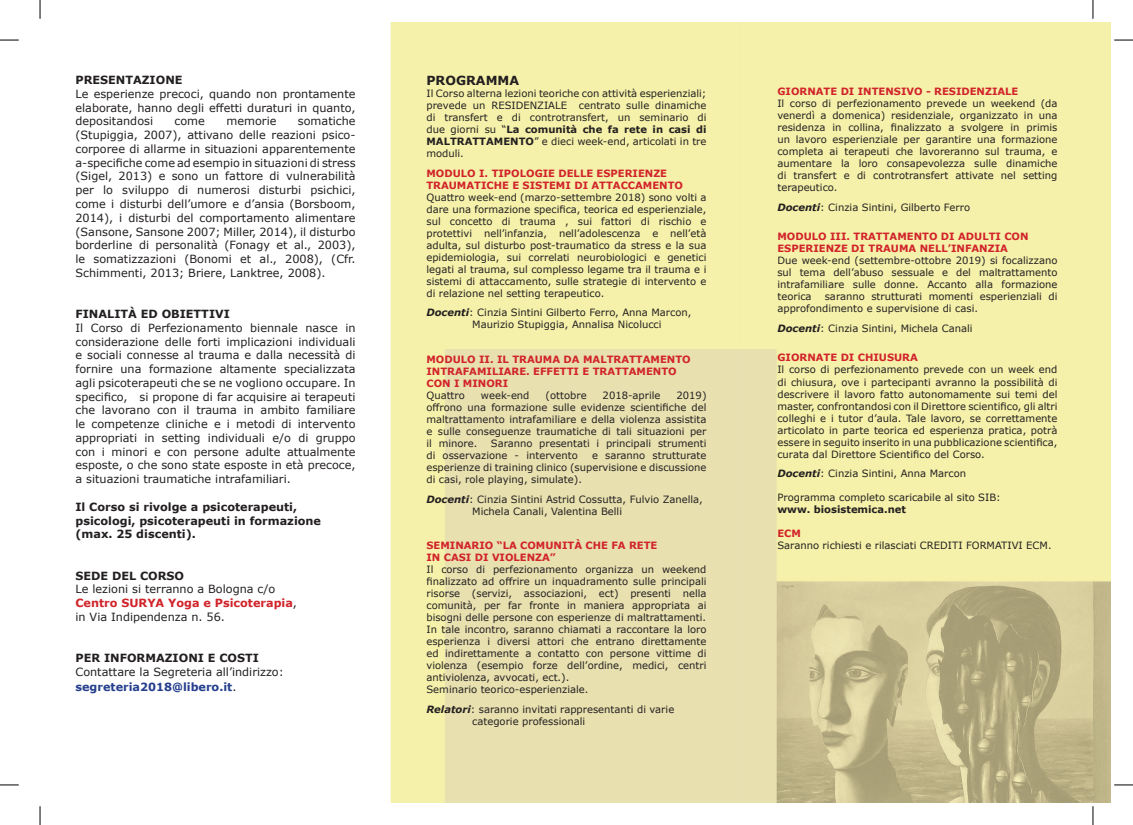
<style>
.page{position:relative;width:1133px;height:825px;background:#fff}
.page>*{position:absolute;margin:0;border:0;box-sizing:border-box;transform-origin:0 0}
.t1{font:700 12.5px "Verdana";color:#231f20}
.t2{font:11.25px/13.8px "Verdana";color:#231f20;text-align:justify}
.t3{font:700 11.25px/13.8px "Verdana";color:#231f20}
.t4{font:10px/12px "Verdana";color:#231f20;text-align:justify}
.t5{font:700 10px/12px "Verdana";color:#d1232a}
.t6{font:700 10px "Verdana";color:#231f20}
.s1{font-weight:700;color:#d1232a}
.s2{font-weight:700;color:#253f8e}
.s3{font-weight:700}
.s4{font-weight:700;font-style:italic}
</style>
<div class="page">
<img style="left:390px;top:22px;width:720px;height:780px">
<svg style="left:0;top:39px;width:19px;height:2px"></svg>
<svg style="left:1114px;top:39px;width:18px;height:2px"></svg>
<svg style="left:0;top:784px;width:19px;height:1px"></svg>
<svg style="left:1114px;top:784px;width:18px;height:1px"></svg>
<svg style="left:39px;top:0;width:2px;height:19px"></svg>
<svg style="left:39px;top:806px;width:2px;height:18px"></svg>
<svg style="left:1092px;top:0;width:1px;height:19px"></svg>
<svg style="left:1092px;top:806px;width:1px;height:18px"></svg>
<p class="t3" style="left:75px;top:73px;width:109px">PRESENTAZIONE</p>
<p class="t2" style="left:75px;top:87px;width:281px">Le esperienze precoci, quando non prontamente elaborate, hanno degli effetti duraturi in quanto, depositandosi</p>
<p class="t2" style="left:75px;top:114px;width:281px;text-indent:222px">somatiche (Stupiggia, 2007), attivano delle reazioni psico&shy;corporee di allarme in situazioni apparentemente a-specifiche come ad esempio in situazioni di stress (Sigel, 2013) e sono un fattore di vulnerabilità per lo sviluppo di numerosi disturbi psichici, come i disturbi dell’umore e d’ansia (Borsboom, 2014), i disturbi del comportamento alimentare (Sansone, Sansone 2007; Miller, 2014), il disturbo borderline di personalità (Fonagy et al., 2003), le somatizzazioni (Bonomi et al., 2008), (Cfr.<br>Schimmenti, 2013; Briere, Lanktree, 2008).</p>
<p class="t3" style="left:75px;top:307px;width:156px">FINALITÀ ED OBIETTIVI</p>
<p class="t2" style="left:75px;top:320px;width:281px">Il Corso di Perfezionamento biennale nasce in considerazione delle forti implicazioni individuali e sociali connesse al trauma e dalla necessità di fornire una formazione altamente specializzata agli psicoterapeuti che se ne vogliono occupare. In specifico, si propone di far acquisire ai terapeuti che lavorano con il trauma in ambito familiare le competenze cliniche e i metodi di intervento appropriati in setting individuali e/o di gruppo con i minori e con persone adulte attualmente esposte, o che sono state esposte in età precoce, a situazioni traumatiche intrafamiliari.</p>
<p class="t3" style="left:75px;top:499px;width:247px">Il Corso si rivolge a psicoterapeuti, psicologi, psicoterapeuti in formazione (max. 25 discenti).</p>
<p class="t3" style="left:75px;top:568px;width:110px">SEDE DEL CORSO</p>
<p class="t2" style="left:75px;top:582px;width:223px;text-align:left">Le lezioni si terranno a Bologna c/o<br><span class="s1">Centro SURYA Yoga e Psicoterapia</span>, in Via Indipendenza n. 56.</p>
<p class="t3" style="left:75px;top:650px;width:185px">PER INFORMAZIONI E COSTI</p>
<p class="t2" style="left:75px;top:664px;width:210px;line-height:15px">Contattare la Segreteria all’indirizzo: <span class="s2">segreteria2018@libero.it</span>.</p>
<p class="t2" style="left:175px;top:114px;width:32px">come</p>
<p class="t2" style="left:226px;top:114px;width:52px">memorie</p>
<p class="t1" style="left:426px;top:72px;width:94px">PROGRAMMA</p>
<p class="t4" style="left:426px;top:87px;width:281px">Il Corso alterna lezioni teoriche con attività esperienziali; prevede un RESIDENZIALE centrato sulle dinamiche di transfert e di controtransfert, un seminario di due giorni su “<span class="s3">La comunità che fa rete in casi di MALTRATTAMENTO</span>” e dieci week-end, articolati in tre moduli.</p>
<p class="t5" style="left:426px;top:167px;width:258px">MODULO I. TIPOLOGIE DELLE ESPERIENZE<br>TRAUMATICHE E SISTEMI DI ATTACCAMENTO</p>
<p class="t4" style="left:426px;top:191px;width:281px">Quattro week-end (marzo-settembre 2018) sono volti a dare una formazione specifica, teorica ed esperienziale, sul concetto di trauma , sui fattori di rischio e protettivi nell’infanzia, nell’adolescenza e nell’età adulta, sul disturbo post-traumatico da stress e la sua epidemiologia, sui correlati neurobiologici e genetici legati al trauma, sul complesso legame tra il trauma e i sistemi di attaccamento, sulle strategie di intervento e di relazione nel setting terapeutico.</p>
<p class="t4" style="left:472px;top:306px;width:221px;text-indent:-46px"><span class="s4">Docenti</span>: Cinzia Sintini Gilberto Ferro, Anna Marcon,<br>Maurizio Stupiggia, Annalisa Nicolucci</p>
<p class="t5" style="left:426px;top:353px;width:266px">MODULO II. IL TRAUMA DA MALTRATTAMENTO<br>INTRAFAMILIARE. EFFETTI E TRATTAMENTO<br>CON I MINORI</p>
<p class="t4" style="left:426px;top:389px;width:40px">Quattro</p>
<p class="t4" style="left:481px;top:389px;width:50px">week-end</p>
<p class="t4" style="left:545px;top:389px;width:43px">(ottobre</p>
<p class="t4" style="left:602px;top:389px;width:59px">2018-aprile</p>
<p class="t4" style="left:426px;top:389px;width:281px;text-indent:250px">2019) offrono una formazione sulle evidenze scientifiche del maltrattamento intrafamiliare e della violenza assistita e sulle conseguenze traumatiche di tali situazioni per il minore.</p>
<p class="t4" style="left:426px;top:437px;width:281px;text-indent:64px">Saranno presentati i principali strumenti di osservazione - intervento</p>
<p class="t4" style="left:426px;top:449px;width:281px;text-indent:166px">e saranno strutturate esperienze di training clinico (supervisione e discussione di casi, role playing, simulate).</p>
<p class="t4" style="left:472px;top:492px;width:232px;text-indent:-46px"><span class="s4">Docenti</span>: Cinzia Sintini Astrid Cossutta, Fulvio Zanella,<br>Michela Canali, Valentina Belli</p>
<p class="t5" style="left:426px;top:539px;width:232px">SEMINARIO “LA COMUNITÀ CHE FA RETE<br>IN CASI DI VIOLENZA”</p>
<p class="t4" style="left:426px;top:563px;width:281px;text-align:left">Il corso di perfezionamento organizza un weekend finalizzato ad offrire un inquadramento sulle principali risorse (servizi, associazioni, ect) presenti nella comunità, per far fronte in maniera appropriata ai bisogni delle persone con esperienze di maltrattamenti.<br>In tale incontro, saranno chiamati a raccontare la loro esperienza i diversi attori che entrano direttamente ed indirettamente a contatto con persone vittime di violenza (esempio forze dell’ordine, medici, centri antiviolenza, avvocati, ect.).<br>Seminario teorico-esperienziale.</p>
<p class="t4" style="left:472px;top:702px;width:203px;text-indent:-46px"><span class="s4">Relatori</span>: saranno invitati rappresentanti di varie categorie professionali</p>
<p class="t5" style="left:777px;top:85px;width:242px">GIORNATE DI INTENSIVO - RESIDENZIALE</p>
<p class="t4" style="left:777px;top:97px;width:281px">Il corso di perfezionamento prevede un weekend (da venerdì a domenica) residenziale, organizzato in una residenza in collina, finalizzato a svolgere in primis un lavoro esperienziale per garantire una formazione completa ai terapeuti che lavoreranno sul trauma, e aumentare la loro consapevolezza sulle dinamiche di transfert e di controtransfert attivate nel setting terapeutico.</p>
<p class="t4" style="left:777px;top:201px;width:194px"><span class="s4">Docenti</span>: Cinzia Sintini, Gilberto Ferro</p>
<p class="t5" style="left:777px;top:230px;width:253px">MODULO III. TRATTAMENTO DI ADULTI CON<br>ESPERIENZE DI TRAUMA NELL’INFANZIA</p>
<p class="t4" style="left:777px;top:254px;width:281px">Due week-end (settembre-ottobre 2019) si focalizzano sul tema dell’abuso sessuale e del maltrattamento intrafamiliare sulle donne. Accanto alla formazione teorica</p>
<p class="t4" style="left:777px;top:290px;width:281px;text-indent:47px">saranno strutturati momenti esperienziali di approfondimento e supervisione di casi.</p>
<p class="t4" style="left:777px;top:322px;width:196px"><span class="s4">Docenti</span>: Cinzia Sintini, Michela Canali</p>
<p class="t5" style="left:777px;top:351px;width:142px">GIORNATE DI CHIUSURA</p>
<p class="t4" style="left:777px;top:363px;width:281px">Il corso di perfezionamento prevede con un week end di chiusura, ove i partecipanti avranno la possibilità di descrivere il lavoro fatto autonomamente sui temi del master, confrontandosi con il Direttore scientifico, gli altri colleghi e i tutor d’aula. Tale lavoro, se correttamente articolato in parte teorica ed esperienza pratica, potrà essere in seguito inserito in una pubblicazione scientifica, curata dal Direttore Scientifico del Corso.</p>
<p class="t4" style="left:777px;top:467px;width:190px"><span class="s4">Docenti</span>: Cinzia Sintini, Anna Marcon</p>
<p class="t4" style="left:777px;top:491px;width:225px">Programma completo scaricabile al sito SIB:</p>
<p class="t6" style="left:777px;top:502px;width:130px">www. biosistemica.net</p>
<p class="t5" style="left:777px;top:527px;width:25px">ECM</p>
<p class="t4" style="left:777px;top:539px;width:276px">Saranno richiesti e rilasciati CREDITI FORMATIVI ECM.</p>
</div>
